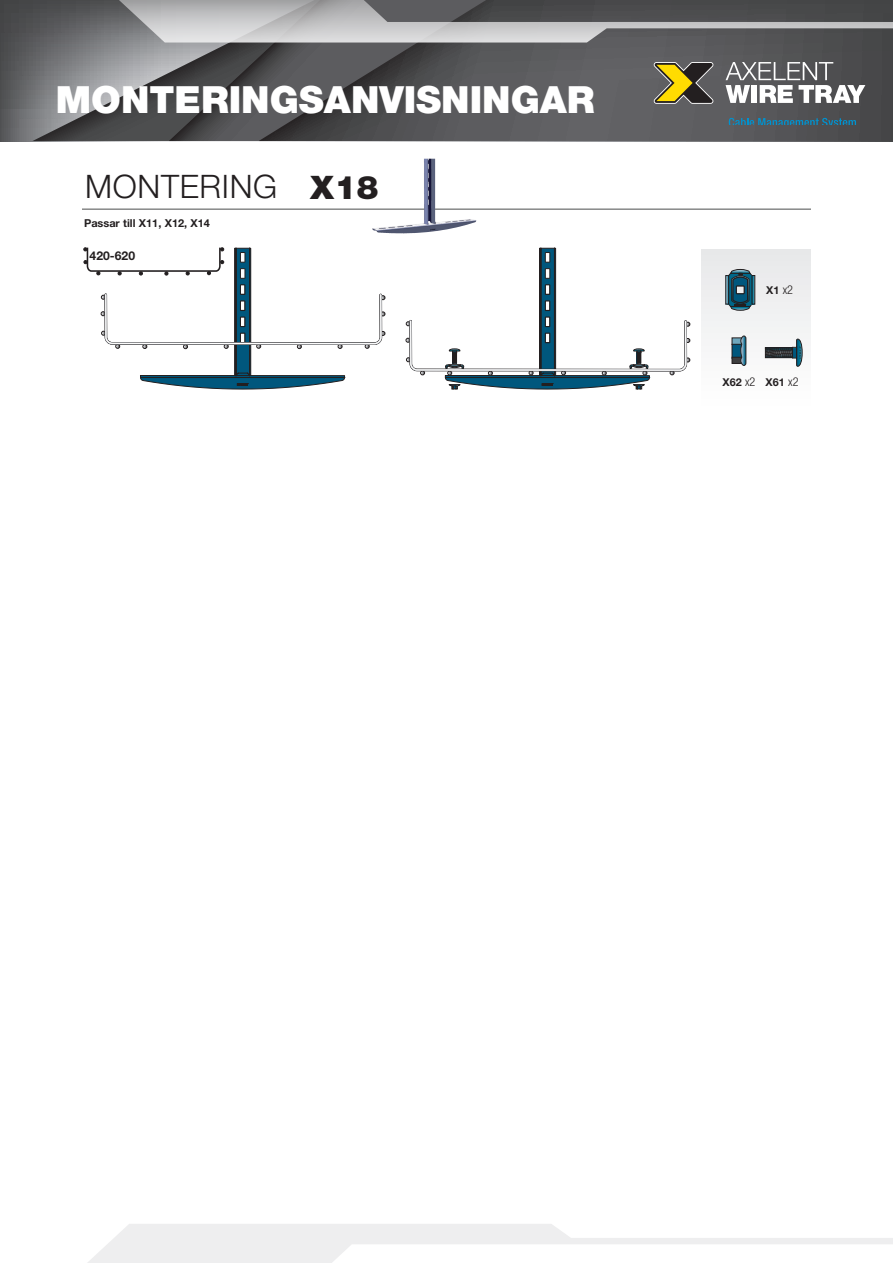
<style>
.page{position:relative;width:893px;height:1263px;background:#fff}
.page>*{position:absolute;margin:0;border:0;box-sizing:border-box;transform-origin:0 0}
.t1{font:900 37.5px "Helvetica Neue LT Std";color:#fff}
.t2{font:300 32.4px "Helvetica Neue LT Pro";letter-spacing:.02em;color:#231f20}
.t3{font:900 32.4px "Helvetica Neue LT Std";color:#231f20}
.t4{font:700 12.15px "Helvetica Neue LT Pro";color:#231f20}
.t5{font:700 10.95px "Helvetica Neue LT Pro";color:#231f20}
.t6{font:700 10.8px "Helvetica Neue LT Pro";color:#231f20}
.s1{font-family:"Helvetica Neue LT Std";font-weight:300;font-stretch:condensed;font-size:12.15px}
</style>
<div class="page">
<svg style="left:88px;top:1224px;width:805px;height:39px"></svg>
<div style="left:0;top:0;width:893px;height:141px;background:linear-gradient(to bottom,#444446,#737578)"></div>
<svg style="left:32px;top:0;width:137px;height:141px;background:#707174"></svg>
<svg style="left:169px;top:43px;width:90px;height:98px;background:#4f4f51"></svg>
<svg style="left:259px;top:43px;width:634px;height:98px;background:#555557"></svg>
<svg style="left:91px;top:0;width:802px;height:43px;background:#89898b"></svg>
<svg style="left:0;top:0;width:10px;height:141px"></svg>
<svg style="left:406px;top:248px;width:284px;height:141px"></svg>
<hr style="left:82px;top:209px;width:729px;height:1px;background:#4b4c4d">
<img style="left:372px;top:159px;width:56px;height:70px">
<div style="left:701px;top:249px;width:110px;height:164px;background:#f3f4f4"></div>
<svg style="left:765px;top:339px;width:37px;height:27px"></svg>
<div style="left:732px;top:338px;width:12px;height:6px;background:#6ea7bd"></div>
<div style="left:732px;top:344px;width:12px;height:14px;background:#00577d"></div>
<div style="left:732px;top:344px;width:12px;height:14px;border:1px solid #231f20"></div>
<div style="left:732px;top:357px;width:12px;height:6px;background:#3e3e3f"></div>
<div style="left:732px;top:357px;width:12px;height:6px;border:1px solid #231f20"></div>
<svg style="left:741px;top:336px;width:5px;height:29px"></svg>
<div style="left:752px;top:275px;width:3px;height:29px;border:1px solid #231f20"></div>
<svg style="left:728px;top:269px;width:24px;height:41px"></svg>
<svg style="left:84px;top:247px;width:301px;height:142px"></svg>
<svg style="left:654px;top:62px;width:59px;height:42px;background:#80763d"></svg>
<svg style="left:726px;top:62px;width:139px;height:41px"></svg>
<svg style="left:729px;top:118px;width:127px;height:6px"></svg>
<p class="t1" style="left:56px;top:77px;width:540px">MONTERINGSANVISNINGAR</p>
<p class="t2" style="left:85px;top:167px;width:193px">MONTERING</p>
<p class="t3" style="left:310px;top:168px;width:70px">X18</p>
<p class="t5" style="left:84px;top:216px;width:127px">Passar till X11, X12, X14</p>
<p class="t4" style="left:90px;top:248px;width:47px">420-620</p>
<p class="t6" style="left:766px;top:284px;width:28px">X1 <span class="s1">x2</span></p>
<p class="t6" style="left:722px;top:375px;width:34px">X62 <span class="s1">x2</span></p>
<p class="t6" style="left:766px;top:375px;width:34px">X61 <span class="s1">x2</span></p>
</div>
